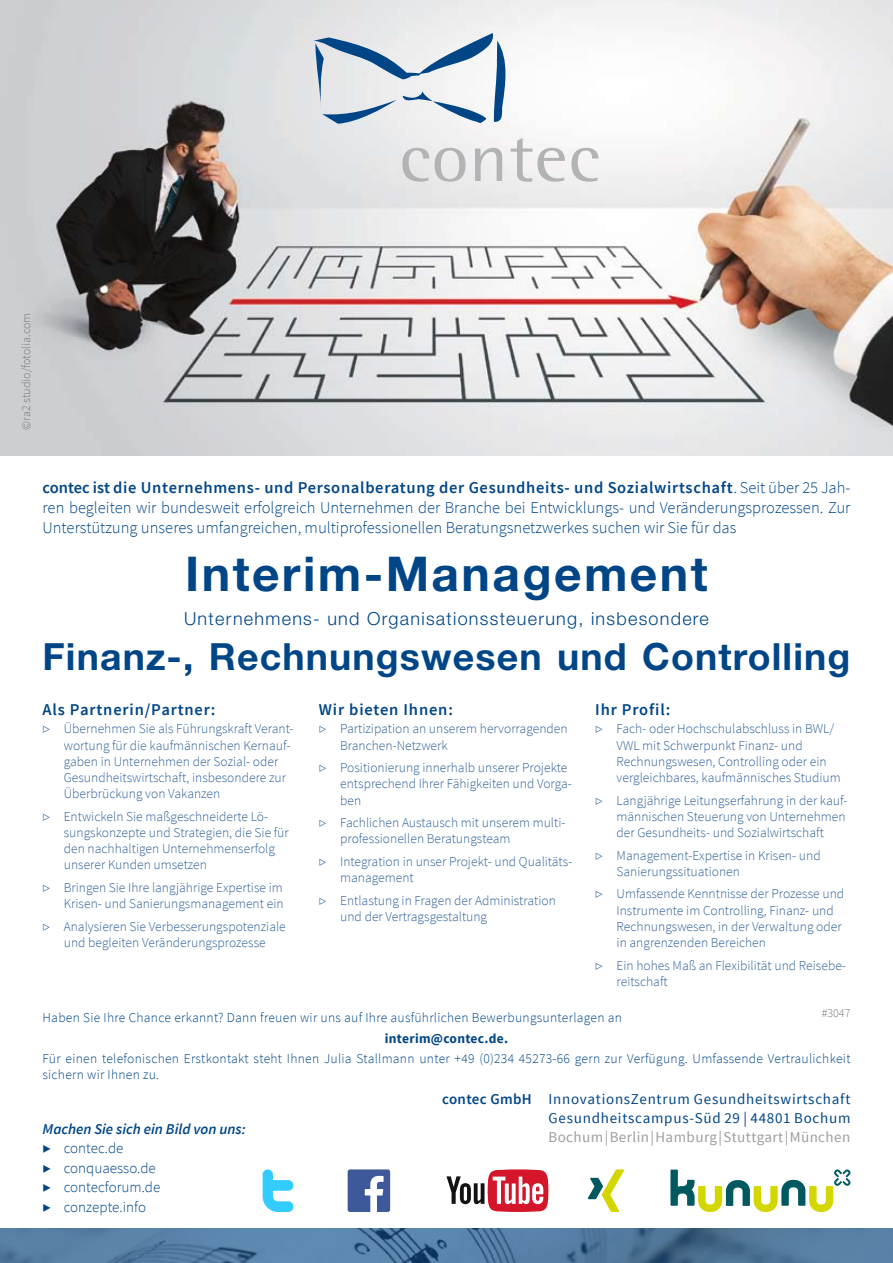
<style>
.page{position:relative;width:893px;height:1263px;background:#fff}
.page>*{position:absolute;margin:0;border:0;box-sizing:border-box;transform-origin:0 0}
.t1{font:700 48px "Helvetica Neue LT Std";letter-spacing:.05em;color:#004687}
.t2{font:700 37.5px "Helvetica Neue LT Std";letter-spacing:.03em;color:#004687}
.t3{font:300 18px "Helvetica Neue LT Std";letter-spacing:.07em;color:#004687}
.t4{font:300 16.5px/19.8px "Source Sans Pro";color:#004687;text-align:justify}
.t5{font:600 16.5px "Source Sans Pro";letter-spacing:.05em;color:#004687}
.t6{font:15px/18.9px "Source Sans Pro";letter-spacing:.05em;color:#004687;text-align:right}
.t7{font:300 15px/19.5px "Source Sans Pro";color:#004687}
.t8{font:15px "Source Sans Pro";letter-spacing:.03em;color:#9c9d9f}
.t9{font:italic 600 15px "Source Sans Pro";color:#004687}
.t10{font:300 13.5px/16.2px "Source Sans Pro";color:#2f609a}
.t11{font:300 13.5px/16.2px "Source Sans Pro";letter-spacing:.02em;color:#004687}
.t12{font:700 13.5px "Source Sans Pro";letter-spacing:.02em;color:#004687}
.t13{font:300 12px "Source Sans Pro";color:#797a7c}
.s1{font-weight:600}
</style>
<div class="page">
<img style="left:0;top:0;width:893px;height:455px">
<svg style="left:0;top:1229px;width:893px;height:34px;background:#527aa0"></svg>
<svg style="left:263px;top:1169px;width:30px;height:43px"></svg>
<div style="left:348px;top:1169px;width:42px;height:43px;background:#3d5999;border-radius:2px"></div>
<svg style="left:365px;top:1176px;width:19px;height:36px"></svg>
<svg style="left:588px;top:1169px;width:36px;height:43px"></svg>
<svg style="left:446px;top:1169px;width:102px;height:43px"></svg>
<svg style="left:670px;top:1169px;width:181px;height:43px"></svg>
<svg style="left:314px;top:33px;width:195px;height:91px"></svg>
<svg style="left:402px;top:148px;width:27px;height:34px"></svg>
<svg style="left:435px;top:148px;width:30px;height:34px"></svg>
<svg style="left:475px;top:148px;width:27px;height:33px"></svg>
<svg style="left:511px;top:138px;width:54px;height:44px"></svg>
<svg style="left:571px;top:148px;width:27px;height:34px"></svg>
<p class="t13" style="left:19px;top:429px;width:118px;rotate:-90deg">©ra2 studio/fotolia.com</p>
<p class="t4" style="left:43px;top:478px;width:809px"><span class="s1">contec ist die Unternehmens- und Personalberatung der Gesundheits- und Sozialwirtschaft</span>. Seit über 25 Jah&shy;ren begleiten wir bundesweit erfolgreich Unternehmen der Branche bei Entwicklungs- und Veränderungsprozessen. Zur Unterstützung unseres umfangreichen, multiprofessionellen Beratungsnetzwerkes suchen wir Sie für das</p>
<h1 class="t1" style="left:185px;top:544px;width:524px">Interim-Management</h1>
<h3 class="t3" style="left:184px;top:608px;width:526px">Unternehmens- und Organisationssteuerung, insbesondere</h3>
<h2 class="t2" style="left:43px;top:634px;width:809px">Finanz-, Rechnungswesen und Controlling</h2>
<p class="t5" style="left:43px;top:699px;width:174px">Als Partnerin/Partner:</p>
<p class="t10" style="left:64px;top:721px;width:231px;text-indent:-21px">▷ Übernehmen Sie als Führungskraft Verant&shy;wortung für die kaufmännischen Kernauf&shy;gaben in Unternehmen der Sozial- oder Gesundheitswirtschaft, insbesondere zur Überbrückung von Vakanzen</p>
<p class="t10" style="left:64px;top:808px;width:226px;text-indent:-21px">▷ Entwickeln Sie maßgeschneiderte Lö&shy;sungskonzepte und Strategien, die Sie für den nachhaltigen Unternehmenserfolg unserer Kunden umsetzen</p>
<p class="t10" style="left:43px;top:879px;width:243px;text-align:right">▷ Bringen Sie Ihre langjährige Expertise im<br>Krisen- und Sanierungsmanagement ein</p>
<p class="t10" style="left:43px;top:918px;width:245px;text-align:center">▷ Analysieren Sie Verbesserungspotenziale und begleiten Veränderungsprozesse</p>
<p class="t5" style="left:319px;top:699px;width:135px">Wir bieten Ihnen:</p>
<p class="t10" style="left:340px;top:721px;width:229px;text-indent:-21px">▷ Partizipation an unserem hervorragenden<br>Branchen-Netzwerk</p>
<p class="t10" style="left:340px;top:760px;width:233px;text-indent:-21px">▷ Positionierung innerhalb unserer Projekte entsprechend Ihrer Fähigkeiten und Vorga&shy;ben</p>
<p class="t10" style="left:340px;top:815px;width:227px;text-indent:-21px">▷ Fachlichen Austausch mit unserem multi&shy;professionellen Beratungsteam</p>
<p class="t10" style="left:340px;top:853px;width:234px;text-indent:-21px">▷ Integration in unser Projekt- und Qualitäts&shy;management</p>
<p class="t10" style="left:340px;top:892px;width:217px;text-indent:-21px">▷ Entlastung in Fragen der Administration und der Vertragsgestaltung</p>
<p class="t5" style="left:595px;top:699px;width:76px">Ihr Profil:</p>
<p class="t10" style="left:617px;top:721px;width:226px;text-indent:-21px">▷ Fach- oder Hochschulabschluss in BWL/ VWL mit Schwerpunkt Finanz- und Rechnungswesen, Controlling oder ein vergleichbares, kaufmännisches Studium</p>
<p class="t10" style="left:617px;top:792px;width:232px;text-indent:-21px">▷ Langjährige Leitungserfahrung in der kauf&shy;männischen Steuerung von Unternehmen der Gesundheits- und Sozialwirtschaft</p>
<p class="t10" style="left:617px;top:847px;width:206px;text-indent:-21px">▷ Management-Expertise in Krisen- und<br>Sanierungssituationen</p>
<p class="t10" style="left:617px;top:886px;width:229px;text-indent:-21px">▷ Umfassende Kenntnisse der Prozesse und Instrumente im Controlling, Finanz- und Rechnungswesen, in der Verwaltung oder in angrenzenden Bereichen</p>
<p class="t10" style="left:617px;top:957px;width:231px;text-indent:-21px">▷ Ein hohes Maß an Flexibilität und Reisebe&shy;reitschaft</p>
<p class="t13" style="left:822px;top:1005px;width:30px">#3047</p>
<p class="t11" style="left:43px;top:1010px;width:581px">Haben Sie Ihre Chance erkannt? Dann freuen wir uns auf Ihre ausführlichen Bewerbungsunterlagen an</p>
<p class="t12" style="left:385px;top:1029px;width:125px">interim@contec.de.</p>
<p class="t11" style="left:43px;top:1050px;width:809px">Für einen telefonischen Erstkontakt steht Ihnen Julia Stallmann unter +49 (0)234 45273-66 gern zur Verfügung. Umfassende Vertraulichkeit sichern wir Ihnen zu.</p>
<p class="t9" style="left:43px;top:1119px;width:205px">Machen Sie sich ein Bild von uns:</p>
<p class="t7" style="left:43px;top:1139px;width:119px">▶ contec.de<br>▶ conquaesso.de ▶ contecforum.de ▶ conzepte.info</p>
<p class="t6" style="left:442px;top:1090px;width:410px"><span class="s1">contec GmbH</span> InnovationsZentrum Gesundheitswirtschaft<br>Gesundheitscampus-Süd 29 | 44801 Bochum</p>
<p class="t8" style="left:549px;top:1127px;width:303px">Bochum | Berlin | Hamburg | Stuttgart | München</p>
</div>
